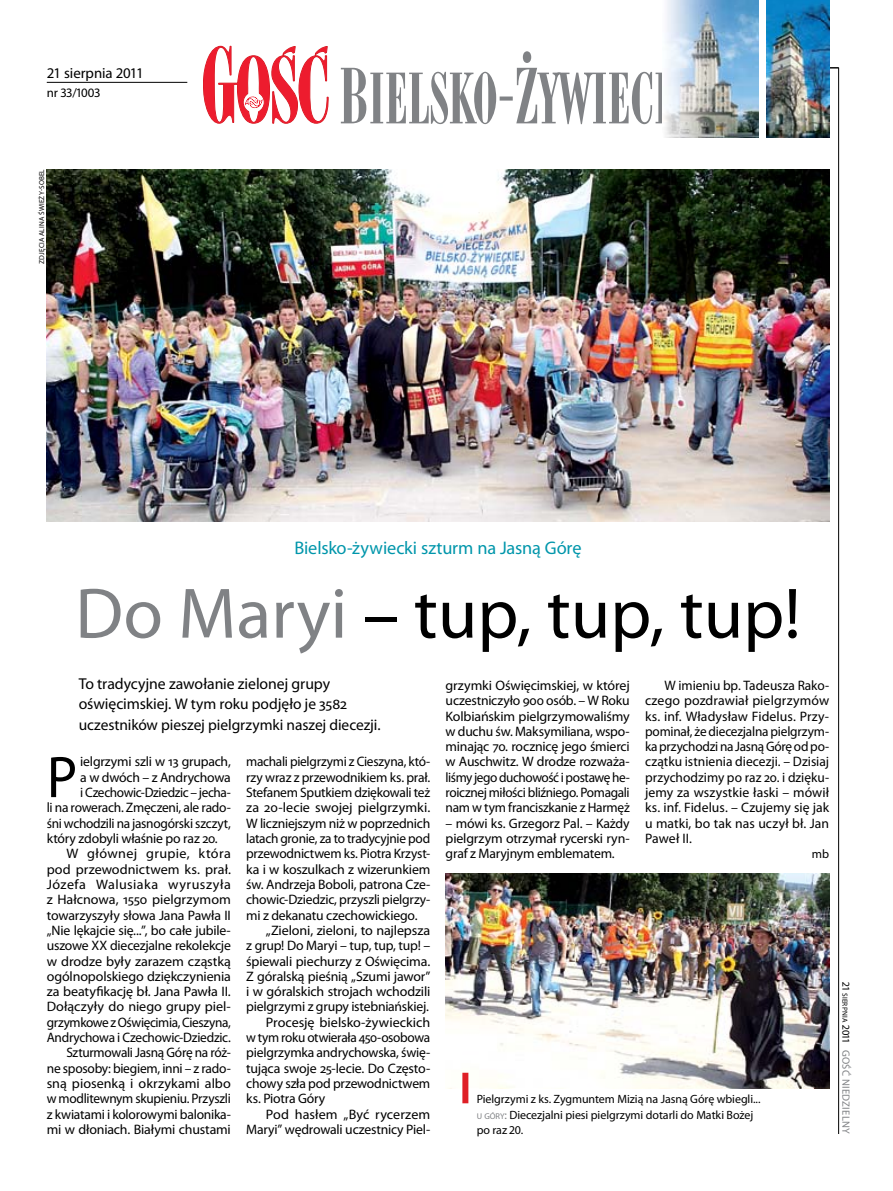
<style>
.page{position:relative;width:893px;height:1191px;background:#fff}
.page>*{position:absolute;margin:0;border:0;box-sizing:border-box;transform-origin:0 0}
.t1{font:72px "Myriad Pro";color:#000}
.t2{font:59.1px "Myriad Pro";color:#000}
.t3{font:18.3px "Myriad Pro";letter-spacing:-.01em;color:#0096ab}
.t4{font:15.75px "Myriad Pro";letter-spacing:-.01em;color:#000}
.t5{font:15.45px/20.4px "Myriad Pro";letter-spacing:-.005em;color:#000}
.t6{font:14.85px "Myriad Pro";letter-spacing:-.005em;color:#000}
.t7{font:13.65px/15.3px "Myriad Pro";letter-spacing:-.015em;color:#000;text-align:justify}
.t8{font:13.65px "Myriad Pro";letter-spacing:.03em;color:#000}
.t9{font:13.65px "Myriad Pro";letter-spacing:.005em;color:#000}
.t10{font:13.65px "Myriad Pro";letter-spacing:.025em;color:#000}
.t11{font:12.9px "Myriad Pro";color:#000}
.t12{font:12.3px "Myriad Pro";color:#000}
.t13{font:12px/15.3px "Myriad Pro";letter-spacing:-.005em;color:#000}
.t14{font:10.5px "Myriad Pro";letter-spacing:.03em;color:#808285}
.t15{font:7.35px "Myriad Pro";letter-spacing:.03em;color:#000}
.t16{font:7.2px "Myriad Pro";letter-spacing:.02em;color:#000}
.s1{color:#808285}
.s2{font-size:15.75px}
.s3{font-size:8.4px;color:#808285}
.s4{font-size:10.5px}
</style>
<div class="page">
<hr style="left:838px;top:68px;width:1px;height:1066px;background:#000">
<hr style="left:806px;top:68px;width:33px;height:1px;background:#000">
<svg style="left:203px;top:46px;width:126px;height:78px"></svg>
<svg style="left:341px;top:51px;width:321px;height:73px"></svg>
<img style="left:664px;top:0;width:95px;height:138px">
<img style="left:767px;top:0;width:62px;height:138px">
<hr style="left:47px;top:82px;width:140px;height:1px;background:#000">
<img style="left:47px;top:169px;width:782px;height:352px">
<img style="left:445px;top:873px;width:384px;height:215px">
<div style="left:462px;top:1072px;width:6px;height:31px;background:#df1f26"></div>
<p class="t6" style="left:47px;top:63px;width:98px">21 sierpnia 2011</p>
<p class="t11" style="left:47px;top:85px;width:55px">nr 33/1003</p>
<p class="t16" style="left:37px;top:264px;width:96px;rotate:-90deg">zdjęcia Alina Świeży-Sobel</p>
<h3 class="t3" style="left:294px;top:537px;width:289px">Bielsko-żywiecki szturm na Jasną Górę</h3>
<h1 class="t1" style="left:75px;top:569px;width:727px"><span class="s1">Do Maryi</span> – tup, tup, tup!</h1>
<p class="t4" style="left:79px;top:674px;width:253px">To tradycyjne zawołanie zielonej grupy</p>
<p class="t5" style="left:79px;top:694px;width:303px"><span class="s2">oświęcimskiej.</span> W tym roku podjęło je 3582 uczestników pieszej pielgrzymki naszej diecezji.</p>
<p class="t7" style="left:446px;top:677px;width:186px">grzymki Oświęcimskiej, w której uczestniczyło 900 osób. – W Roku Kolbiańskim pielgrzymowaliśmy w duchu św. Maksymiliana, wspo&shy;minając 70. rocznicę jego śmierci w Auschwitz. W drodze rozważa&shy;liśmy jego duchowość i postawę he&shy;roicznej miłości bliźniego. Pomagali nam w tym franciszkanie z Harmęż</p>
<p class="t7" style="left:446px;top:815px;width:186px">– mówi ks. Grzegorz Pal. – Każdy pielgrzym otrzymał rycerski ryn&shy;graf z Maryjnym emblematem.</p>
<p class="t7" style="left:645px;top:677px;width:186px;text-indent:20px">W imieniu bp. Tadeusza Rako&shy;czego pozdrawiał pielgrzymów ks. inf. Władysław Fidelus. Przy&shy;pominał, że diecezjalna pielgrzym&shy;ka przychodzi na Jasną Górę od po&shy;czątku istnienia diecezji. – Dzisiaj przychodzimy po raz 20. i dzięku&shy;jemy za wszystkie łaski – mówił ks. inf. Fidelus. – Czujemy się jak u matki, bo tak nas uczył bł. Jan Paweł II .</p>
<p class="t12" style="left:812px;top:846px;width:19px">mb</p>
<h2 class="t2" style="left:47px;top:741px;width:32px">P</h2>
<p class="t7" style="left:80px;top:754px;width:152px">ielgrzymi szli w 13 grupach,</p>
<p class="t7" style="left:246px;top:754px;width:186px">machali pielgrzymi z Cieszyna, któ-</p>
<p class="t7" style="left:246px;top:769px;width:186px">rzy wraz z przewodnikiem ks. prał.</p>
<p class="t7" style="left:246px;top:784px;width:186px">Stefanem Sputkiem dziękowali też</p>
<p class="t7" style="left:246px;top:800px;width:186px">za 20-lecie swojej pielgrzymki.</p>
<p class="t7" style="left:246px;top:815px;width:186px">W liczniejszym niż w poprzednich</p>
<p class="t7" style="left:246px;top:830px;width:186px">latach gronie, za to tradycyjnie pod</p>
<p class="t7" style="left:246px;top:846px;width:186px">przewodnictwem ks. Piotra Krzyst-</p>
<p class="t7" style="left:246px;top:861px;width:186px">ka i w koszulkach z wizerunkiem</p>
<p class="t7" style="left:246px;top:876px;width:186px">św. Andrzeja Boboli, patrona Cze-</p>
<p class="t7" style="left:246px;top:892px;width:186px">chowic-Dziedzic, przyszli pielgrzy-</p>
<p class="t7" style="left:246px;top:907px;width:173px">mi z dekanatu czechowickiego.</p>
<p class="t7" style="left:266px;top:922px;width:166px">„Zieloni, zieloni, to najlepsza</p>
<p class="t7" style="left:246px;top:937px;width:186px">z grup! Do Maryi – tup, tup, tup! –</p>
<p class="t7" style="left:246px;top:953px;width:186px">śpiewali piechurzy z Oświęcima.</p>
<p class="t7" style="left:246px;top:968px;width:186px">Z góralską pieśnią „Szumi jawor”</p>
<p class="t7" style="left:246px;top:983px;width:186px">i w góralskich strojach wchodzili</p>
<p class="t7" style="left:246px;top:999px;width:184px">pielgrzymi z grupy istebniańskiej.</p>
<p class="t7" style="left:266px;top:1014px;width:166px">Procesję bielsko-żywieckich</p>
<p class="t7" style="left:246px;top:1029px;width:186px">w tym roku otwierała 450-osobowa</p>
<p class="t7" style="left:246px;top:1045px;width:186px">pielgrzymka andrychowska, świę-</p>
<p class="t7" style="left:246px;top:1060px;width:186px">tująca swoje 25-lecie. Do Często-</p>
<p class="t7" style="left:246px;top:1075px;width:186px">chowy szła pod przewodnictwem</p>
<p class="t7" style="left:246px;top:1091px;width:81px">ks. Piotra Góry</p>
<p class="t9" style="left:266px;top:1105px;width:166px">Pod hasłem „Być rycerzem</p>
<p class="t7" style="left:246px;top:1121px;width:186px">Maryi” wędrowali uczestnicy Piel-</p>
<p class="t7" style="left:80px;top:769px;width:152px">a w dwóch – z Andrychowa</p>
<p class="t7" style="left:80px;top:784px;width:152px">i Czechowic-Dziedzic – jecha-</p>
<p class="t7" style="left:47px;top:800px;width:186px">li na rowerach. Zmęczeni, ale rado-</p>
<p class="t7" style="left:47px;top:815px;width:186px">śni wchodzili na jasnogórski szczyt,</p>
<p class="t7" style="left:47px;top:830px;width:172px">który zdobyli właśnie po raz 20.</p>
<p class="t10" style="left:66px;top:845px;width:166px">W głównej grupie, która</p>
<p class="t7" style="left:47px;top:861px;width:186px">pod przewodnictwem ks. prał.</p>
<p class="t8" style="left:47px;top:876px;width:186px">Józefa Walusiaka wyruszyła</p>
<p class="t7" style="left:47px;top:892px;width:186px">z Hałcnowa, 1550 pielgrzymom</p>
<p class="t7" style="left:47px;top:907px;width:181px">towarzyszyły słowa Jana Pawła II</p>
<p class="t7" style="left:47px;top:922px;width:186px">„Nie lękajcie się...”, bo całe jubile-</p>
<p class="t7" style="left:47px;top:937px;width:186px">uszowe XX diecezjalne rekolekcje</p>
<p class="t7" style="left:47px;top:953px;width:186px">w drodze były zarazem cząstką</p>
<p class="t7" style="left:47px;top:968px;width:186px">ogólnopolskiego dziękczynienia</p>
<p class="t7" style="left:47px;top:983px;width:186px">za beatyfikację bł. Jana Pawła II .</p>
<p class="t7" style="left:47px;top:999px;width:186px">Dołączyły do niego grupy piel-</p>
<p class="t7" style="left:47px;top:1014px;width:186px">grzymkowe z Oświęcimia, Cieszyna,</p>
<p class="t7" style="left:47px;top:1029px;width:186px">Andrychowa i Czechowic-Dziedzic.</p>
<p class="t7" style="left:66px;top:1045px;width:166px">Szturmowali Jasną Górę na róż-</p>
<p class="t7" style="left:47px;top:1060px;width:186px">ne sposoby: biegiem, inni – z rado-</p>
<p class="t7" style="left:47px;top:1075px;width:186px">sną piosenką i okrzykami albo</p>
<p class="t7" style="left:47px;top:1091px;width:186px">w modlitewnym skupieniu. Przyszli</p>
<p class="t7" style="left:47px;top:1106px;width:186px">z kwiatami i kolorowymi balonika-</p>
<p class="t7" style="left:47px;top:1121px;width:186px">mi w dłoniach. Białymi chustami</p>
<p class="t13" style="left:477px;top:1091px;width:285px">Pielgrzymi z ks. Zygmuntem Mizią na Jasną Górę wbiegli... <span class="s3">u góry</span><span class="s1">:</span> Diecezjalni piesi pielgrzymi dotarli do Matki Bożej po raz 20.</p>
<p class="t15" style="left:849px;top:981px;width:62px;rotate:90deg"><span class="s4">21</span> sierpnia <span class="s4">2011</span></p>
<p class="t14" style="left:852px;top:1049px;width:86px;rotate:90deg">Gość Niedzielny</p>
</div>
